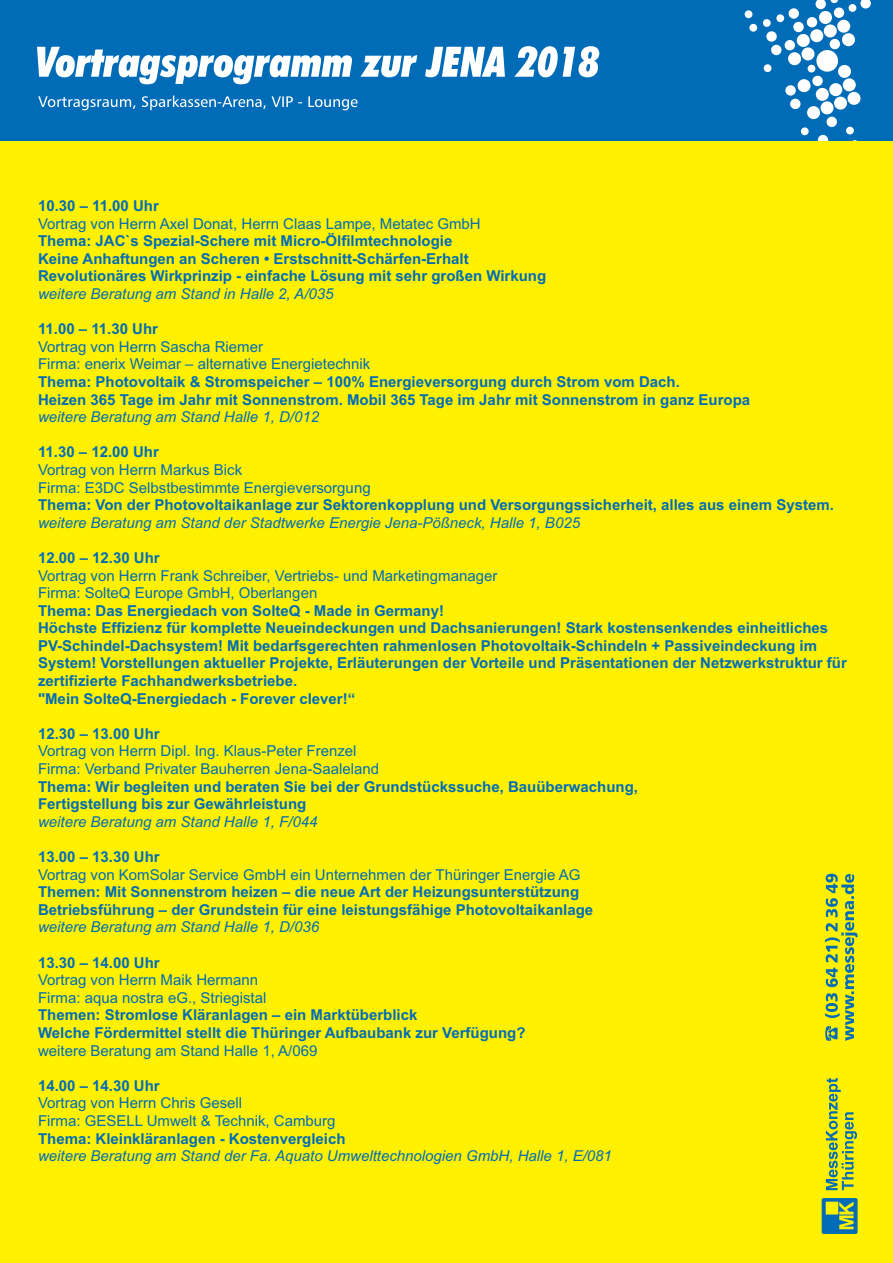
<style>
.page{position:relative;width:893px;height:1263px;background:#fff101}
.page>*{position:absolute;margin:0;border:0;box-sizing:border-box;transform-origin:0 0}
.t1{font:700 15px/17.5px "Arial";color:#006cb7}
.t2{font:15px/17.5px "Arial";color:#006cb7}
.t3{font:italic 15px "Arial";color:#006cb7}
</style>
<div class="page">
<div style="left:0;top:0;width:893px;height:140px;background:#006cb7"></div>
<svg style="left:744px;top:0;width:127px;height:140px"></svg>
<svg style="left:826px;top:1078px;width:31px;height:112px"></svg>
<svg style="left:822px;top:1198px;width:35px;height:36px"></svg>
<svg style="left:825px;top:874px;width:33px;height:167px"></svg>
<svg style="left:37px;top:46px;width:562px;height:38px"></svg>
<svg style="left:38px;top:96px;width:320px;height:14px"></svg>
<p class="t1" style="left:38px;top:198px;width:122px">10.30 – 11.00 Uhr</p>
<p class="t2" style="left:38px;top:216px;width:444px">Vortrag von Herrn Axel Donat, Herrn Claas Lampe, Metatec GmbH</p>
<p class="t1" style="left:38px;top:233px;width:510px">Thema: JAC`s Spezial-Schere mit Micro-Ölfilmtechnologie<br>Keine Anhaftungen an Scheren • Erstschnitt-Schärfen-Erhalt<br>Revolutionäres Wirkprinzip - einfache Lösung mit sehr großen Wirkung</p>
<p class="t3" style="left:38px;top:288px;width:297px">weitere Beratung am Stand in Halle 2, A/035</p>
<p class="t1" style="left:38px;top:321px;width:122px">11.00 – 11.30 Uhr</p>
<p class="t2" style="left:38px;top:339px;width:334px">Vortrag von Herrn Sascha Riemer<br>Firma: enerix Weimar – alternative Energietechnik</p>
<p class="t1" style="left:38px;top:374px;width:714px">Thema: Photovoltaik &amp; Stromspeicher – 100% Energieversorgung durch Strom vom Dach.<br>Heizen 365 Tage im Jahr mit Sonnenstrom. Mobil 365 Tage im Jahr mit Sonnenstrom in ganz Europa</p>
<p class="t3" style="left:38px;top:411px;width:282px">weitere Beratung am Stand Halle 1, D/012</p>
<p class="t1" style="left:38px;top:445px;width:122px">11.30 – 12.00 Uhr</p>
<p class="t2" style="left:38px;top:462px;width:334px">Vortrag von Herrn Markus Bick<br>Firma: E3DC Selbstbestimmte Energieversorgung</p>
<p class="t1" style="left:38px;top:497px;width:797px">Thema: Von der Photovoltaikanlage zur Sektorenkopplung und Versorgungssicherheit, alles aus einem System.</p>
<p class="t3" style="left:38px;top:517px;width:543px">weitere Beratung am Stand der Stadtwerke Energie Jena-Pößneck, Halle 1, B025</p>
<p class="t1" style="left:38px;top:550px;width:123px">12.00 – 12.30 Uhr</p>
<p class="t2" style="left:38px;top:568px;width:461px">Vortrag von Herrn Frank Schreiber, Vertriebs- und Marketingmanager<br>Firma: SolteQ Europe GmbH, Oberlangen</p>
<p class="t1" style="left:38px;top:603px;width:810px">Thema: Das Energiedach von SolteQ - Made in Germany!<br>Höchste Effizienz für komplette Neueindeckungen und Dachsanierungen! Stark kostensenkendes einheitliches PV-Schindel-Dachsystem! Mit bedarfsgerechten rahmenlosen Photovoltaik-Schindeln + Passiveindeckung im System! Vorstellungen aktueller Projekte, Erläuterungen der Vorteile und Präsentationen der Netzwerkstruktur für zertifizierte Fachhandwerksbetriebe.<br>"Mein SolteQ-Energiedach - Forever clever!“</p>
<p class="t1" style="left:38px;top:726px;width:123px">12.30 – 13.00 Uhr</p>
<p class="t2" style="left:38px;top:744px;width:342px">Vortrag von Herrn Dipl. Ing. Klaus-Peter Frenzel<br>Firma: Verband Privater Bauherren Jena-Saaleland</p>
<p class="t1" style="left:38px;top:779px;width:602px">Thema: Wir begleiten und beraten Sie bei der Grundstückssuche, Bauüberwachung,<br>Fertigstellung bis zur Gewährleistung</p>
<p class="t3" style="left:38px;top:816px;width:281px">weitere Beratung am Stand Halle 1, F/044</p>
<p class="t1" style="left:38px;top:849px;width:123px">13.00 – 13.30 Uhr</p>
<p class="t2" style="left:38px;top:867px;width:544px">Vortrag von KomSolar Service GmbH ein Unternehmen der Thüringer Energie AG</p>
<p class="t1" style="left:38px;top:884px;width:557px">Themen: Mit Sonnenstrom heizen – die neue Art der Heizungsunterstützung<br>Betriebsführung – der Grundstein für eine leistungsfähige Photovoltaikanlage</p>
<p class="t3" style="left:38px;top:921px;width:282px">weitere Beratung am Stand Halle 1, D/036</p>
<p class="t1" style="left:38px;top:955px;width:123px">13.30 – 14.00 Uhr</p>
<p class="t2" style="left:38px;top:972px;width:230px">Vortrag von Herrn Maik Hermann<br>Firma: aqua nostra eG., Striegistal</p>
<p class="t1" style="left:38px;top:1008px;width:489px">Themen: Stromlose Kläranlagen – ein Marktüberblick<br>Welche Fördermittel stellt die Thüringer Aufbaubank zur Verfügung?</p>
<p class="t2" style="left:38px;top:1043px;width:281px">weitere Beratung am Stand Halle 1, A/069</p>
<p class="t1" style="left:38px;top:1078px;width:123px">14.00 – 14.30 Uhr</p>
<p class="t2" style="left:38px;top:1096px;width:299px">Vortrag von Herrn Chris Gesell<br>Firma: GESELL Umwelt &amp; Technik, Camburg</p>
<p class="t1" style="left:38px;top:1131px;width:309px">Thema: Kleinkläranlagen - Kostenvergleich</p>
<p class="t3" style="left:38px;top:1150px;width:575px">weitere Beratung am Stand der Fa. Aquato Umwelttechnologien GmbH, Halle 1, E/081</p>
</div>
